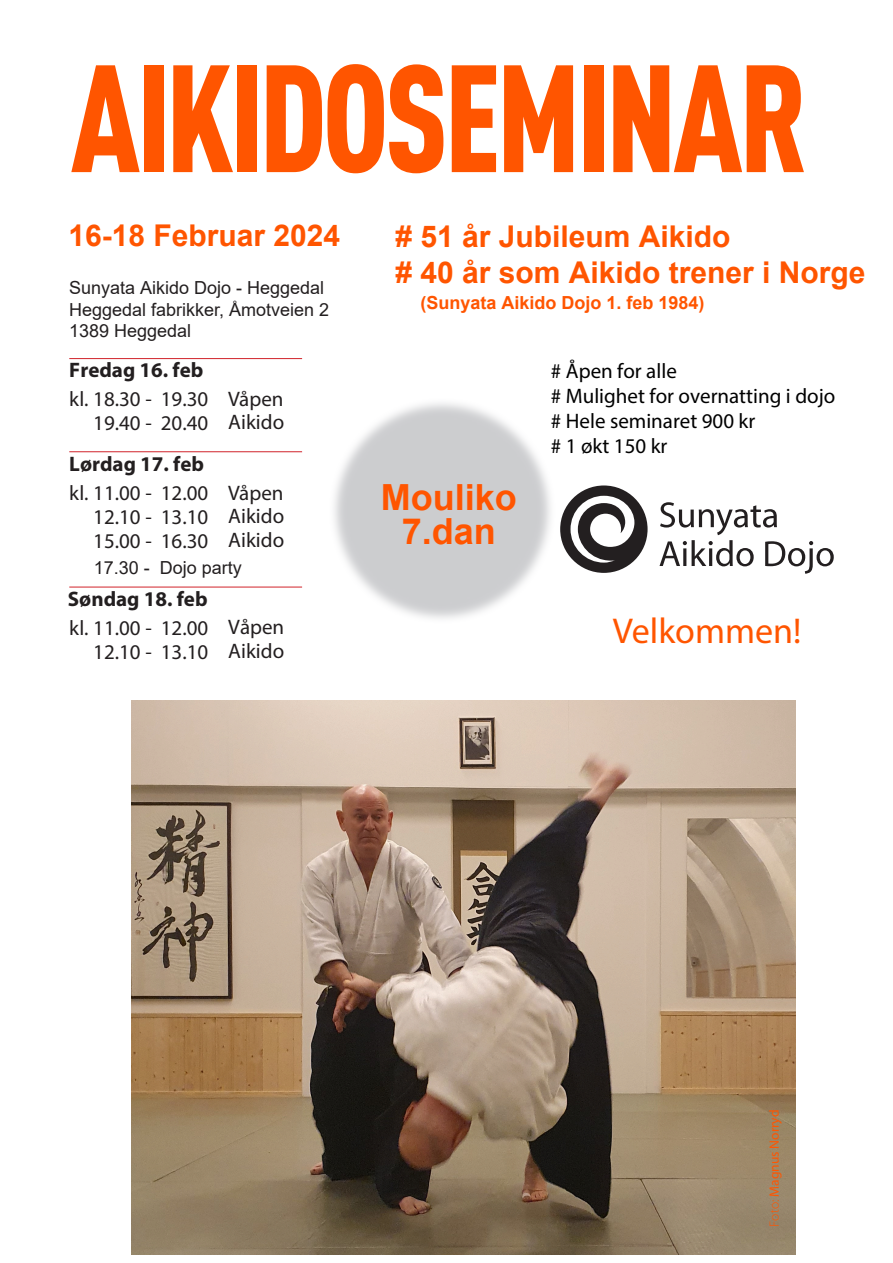
<style>
.page{position:relative;width:893px;height:1263px;background:#fff}
.page>*{position:absolute;margin:0;border:0;box-sizing:border-box;transform-origin:0 0}
.t1{font:900 150px "DIN Cond";letter-spacing:-.025em;color:#f50;scale:.9 1}
.t2{font:700 36px/34px "Arial";color:#f50;text-align:center}
.t3{font:36px "Myriad Pro";color:#f50}
.t4{font:700 30px/36px "Arial";color:#f50}
.t5{font:21px "Myriad Pro";color:#231f20}
.t6{font:21px/25.2px "Myriad Pro";color:#000}
.t7{font:700 21px "Myriad Pro";color:#231f20}
.t8{font:18px/21.6px "Arial";color:#231f20}
.t9{font:700 18px "Arial";color:#f50}
.t10{font:13.5px "Myriad Pro";color:#f50}
.s1{font-weight:300}
</style>
<div class="page">
<div style="left:329px;top:398px;width:227px;height:226px;background:#bcbdc0;opacity:.75"></div>
<hr style="left:69px;top:587px;width:233px;height:1px;background:#d1232a">
<hr style="left:69px;top:358px;width:233px;height:1px;background:#d1232a">
<svg style="left:659px;top:502px;width:175px;height:72px"></svg>
<svg style="left:560px;top:485px;width:88px;height:88px"></svg>
<hr style="left:69px;top:451px;width:233px;height:1px;background:#d1232a">
<img style="left:132px;top:701px;width:664px;height:554px">
<p class="t1" style="left:71px;top:25px;width:820px">AIKIDOSEMINAR</p>
<p class="t4" style="left:68px;top:217px;width:273px">16-18 Februar 2024</p>
<p class="t8" style="left:69px;top:277px;width:262px">Sunyata Aikido Dojo - Heggedal<br>Heggedal fabrikker, Åmotveien 2<br>1389 Heggedal</p>
<p class="t7" style="left:69px;top:356px;width:136px">Fredag 16. feb</p>
<p class="t5" style="left:69px;top:386px;width:216px">kl. 18.30 - 19.30 Våpen</p>
<p class="t5" style="left:93px;top:410px;width:192px">19.40 - 20.40 Aikido</p>
<p class="t7" style="left:69px;top:450px;width:136px">Lørdag 17. feb</p>
<p class="t5" style="left:69px;top:480px;width:216px">kl. 11.00 - 12.00 Våpen</p>
<p class="t5" style="left:93px;top:504px;width:192px">12.10 - 13.10 Aikido</p>
<p class="t5" style="left:93px;top:528px;width:192px">15.00 - 16.30 Aikido</p>
<p class="t8" style="left:94px;top:557px;width:150px">17.30 - Dojo party</p>
<p class="t7" style="left:68px;top:585px;width:141px">Søndag 18. feb</p>
<p class="t5" style="left:69px;top:615px;width:216px">kl. 11.00 - 12.00 Våpen</p>
<p class="t5" style="left:93px;top:639px;width:192px">12.10 - 13.10 Aikido</p>
<h3 class="t4" style="left:395px;top:218px;width:472px"># 51 år Jubileum Aikido<br># 40 år som Aikido trener i Norge</h3>
<p class="t9" style="left:420px;top:290px;width:286px">(Sunyata Aikido Dojo 1. feb 1984)</p>
<h2 class="t2" style="left:381px;top:480px;width:138px">Mouliko<br>7.dan</h2>
<p class="t6" style="left:551px;top:358px;width:286px"># Åpen for alle<br># Mulighet for overnatting i dojo # Hele seminaret 900 kr<br># 1 økt 150 kr</p>
<p class="t3" style="left:613px;top:609px;width:190px">Velkommen!</p>
<p class="t10" style="left:766px;top:1227px;width:119px;rotate:-90deg"><span class="s1">Foto:</span> Magnus Norryd</p>
</div>
